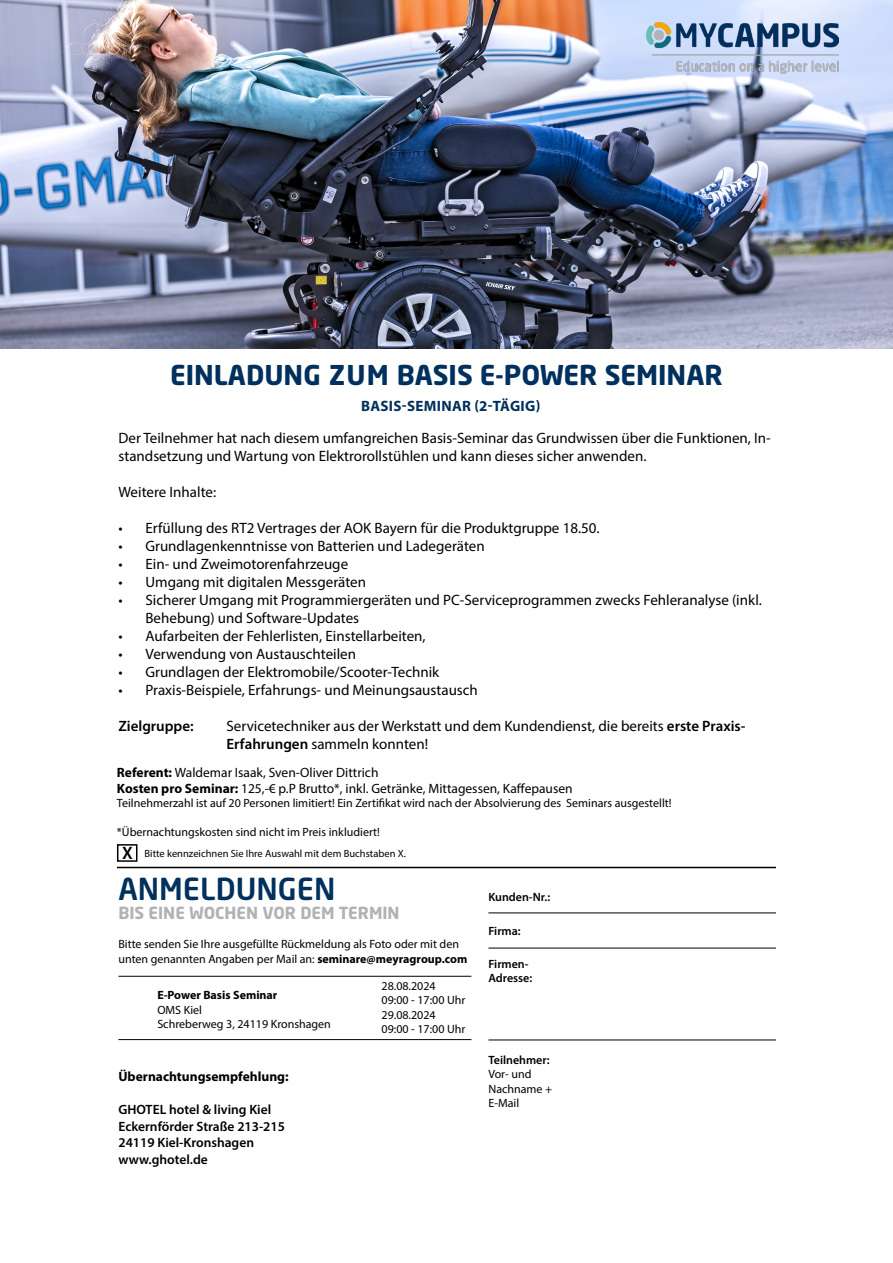
<style>
.page{position:relative;width:893px;height:1263px;background:#fff}
.page>*{position:absolute;margin:0;border:0;box-sizing:border-box;transform-origin:0 0}
.t1{font:500 30px "Neo Sans W1 G";color:#00305d}
.t2{font:700 27px "Neo Sans W1 G";color:#00305d}
.t3{font:600 18px "Myriad Pro";color:#000}
.t4{font:700 16.5px "Neo Sans W1 G";color:#b3b2b2}
.t5{font:15px/18px "Myriad Pro";color:#000}
.t6{font:700 15px "Myriad Pro";letter-spacing:.02em;color:#00305d}
.t7{font:600 15px "Myriad Pro";color:#000}
.t8{font:13.5px "Myriad Pro";color:#000}
.t9{font:600 13.5px "Myriad Pro";color:#000}
.t10{font:700 13.5px "Myriad Pro";color:#000}
.t11{font:12px/14.4px "Myriad Pro";color:#000}
.t12{font:600 12px "Myriad Pro";color:#000}
.t13{font:700 12px "Myriad Pro";color:#000}
.t14{font:10.5px "Myriad Pro";color:#000}
.s1{font-weight:600}
.s2{font-weight:700}
</style>
<div class="page">
<hr style="left:117px;top:867px;width:659px;height:1px;background:#000">
<div style="left:117px;top:844px;width:20px;height:18px;border:2px solid #000"></div>
<hr style="left:118px;top:976px;width:353px;height:1px;background:#000">
<hr style="left:118px;top:1039px;width:353px;height:1px;background:#000">
<hr style="left:488px;top:912px;width:288px;height:1px;background:#000">
<hr style="left:488px;top:948px;width:288px;height:1px;background:#000">
<hr style="left:488px;top:1039px;width:288px;height:1px;background:#000">
<img style="left:0;top:0;width:893px;height:349px">
<img style="left:646px;top:23px;width:193px;height:51px">
<p class="t2" style="left:170px;top:357px;width:554px">EINLADUNG ZUM BASIS E-POWER SEMINAR</p>
<p class="t6" style="left:361px;top:396px;width:181px">BASIS-SEMINAR (2-TÄGIG)</p>
<p class="t5" style="left:118px;top:429px;width:654px">Der Teilnehmer hat nach diesem umfangreichen Basis-Seminar das Grundwissen über die Funktionen, In&shy;standsetzung und Wartung von Elektrorollstühlen und kann dieses sicher anwenden.</p>
<p class="t5" style="left:118px;top:483px;width:99px">Weitere Inhalte:</p>
<p class="t5" style="left:118px;top:519px;width:483px">• Erfüllung des RT2 Vertrages der AOK Bayern für die Produktgruppe 18.50.</p>
<p class="t5" style="left:118px;top:537px;width:368px">• Grundlagenkenntnisse von Batterien und Ladegeräten</p>
<p class="t5" style="left:118px;top:555px;width:231px">• Ein- und Zweimotorenfahrzeuge</p>
<p class="t5" style="left:118px;top:573px;width:249px">• Umgang mit digitalen Messgeräten</p>
<p class="t5" style="left:145px;top:591px;width:618px;text-indent:-27px">• Sicherer Umgang mit Programmiergeräten und PC-Serviceprogrammen zwecks Fehleranalyse (inkl.<br>Behebung) und Software-Updates</p>
<p class="t5" style="left:118px;top:627px;width:309px">• Aufarbeiten der Fehlerlisten, Einstellarbeiten,</p>
<p class="t5" style="left:118px;top:645px;width:239px">• Verwendung von Austauschteilen</p>
<p class="t5" style="left:118px;top:663px;width:322px">• Grundlagen der Elektromobile/Scooter-Technik</p>
<p class="t5" style="left:118px;top:681px;width:361px">• Praxis-Beispiele, Erfahrungs- und Meinungsaustausch</p>
<p class="t7" style="left:118px;top:717px;width:77px">Zielgruppe:</p>
<p class="t5" style="left:226px;top:717px;width:521px">Servicetechniker aus der Werkstatt und dem Kundendienst, die bereits <span class="s1">erste Praxis-</span></p>
<p class="t5" style="left:226px;top:735px;width:203px"><span class="s1">Erfahrungen</span> sammeln konnten!</p>
<p class="t8" style="left:117px;top:764px;width:263px"><span class="s2">Referent:</span> Waldemar Isaak, Sven-Oliver Dittrich</p>
<p class="t8" style="left:117px;top:780px;width:457px"><span class="s2">Kosten pro Seminar:</span> 125,-€ p.P Brutto*, inkl. Getränke, Mittagessen, Kaffepausen</p>
<p class="t11" style="left:117px;top:796px;width:556px">Teilnehmerzahl ist auf 20 Personen limitiert! Ein Zertifikat wird nach der Absolvierung des Seminars ausgestellt!</p>
<p class="t11" style="left:117px;top:825px;width:265px">*Übernachtungskosten sind nicht im Preis inkludiert!</p>
<p class="t3" style="left:122px;top:842px;width:12px">X</p>
<p class="t14" style="left:145px;top:847px;width:263px">Bitte kennzeichnen Sie Ihre Auswahl mit dem Buchstaben X.</p>
<p class="t1" style="left:118px;top:870px;width:219px">ANMELDUNGEN</p>
<p class="t4" style="left:118px;top:902px;width:283px">BIS EINE WOCHEN VOR DEM TERMIN</p>
<p class="t11" style="left:118px;top:937px;width:350px">Bitte senden Sie Ihre ausgefüllte Rückmeldung als Foto oder mit den unten genannten Angaben per Mail an: <span class="s2">seminare@meyragroup.com</span></p>
<p class="t13" style="left:157px;top:987px;width:122px">E-Power Basis Seminar</p>
<p class="t11" style="left:157px;top:1002px;width:46px">OMS Kiel</p>
<p class="t11" style="left:157px;top:1017px;width:175px">Schreberweg 3, 24119 Kronshagen</p>
<p class="t12" style="left:488px;top:889px;width:63px">Kunden-Nr.:</p>
<p class="t12" style="left:488px;top:923px;width:34px">Firma:</p>
<p class="t12" style="left:488px;top:956px;width:42px">Firmen-</p>
<p class="t12" style="left:488px;top:970px;width:45px">Adresse:</p>
<p class="t11" style="left:382px;top:978px;width:56px">28.08.2024</p>
<p class="t11" style="left:382px;top:993px;width:85px">09:00 - 17:00 Uhr</p>
<p class="t11" style="left:382px;top:1007px;width:56px">29.08.2024</p>
<p class="t11" style="left:382px;top:1022px;width:85px">09:00 - 17:00 Uhr</p>
<p class="t10" style="left:118px;top:1068px;width:172px">Übernachtungsempfehlung:</p>
<p class="t9" style="left:118px;top:1101px;width:154px">GHOTEL hotel &amp; living Kiel</p>
<p class="t9" style="left:118px;top:1117px;width:168px">Eckernförder Straße 213-215</p>
<p class="t9" style="left:118px;top:1134px;width:137px">24119 Kiel-Kronshagen</p>
<p class="t9" style="left:118px;top:1150px;width:91px">www.ghotel.de</p>
<p class="t12" style="left:488px;top:1052px;width:63px">Teilnehmer:</p>
<p class="t11" style="left:488px;top:1067px;width:65px">Vor- und<br>Nachname +<br>E-Mail</p>
</div>
